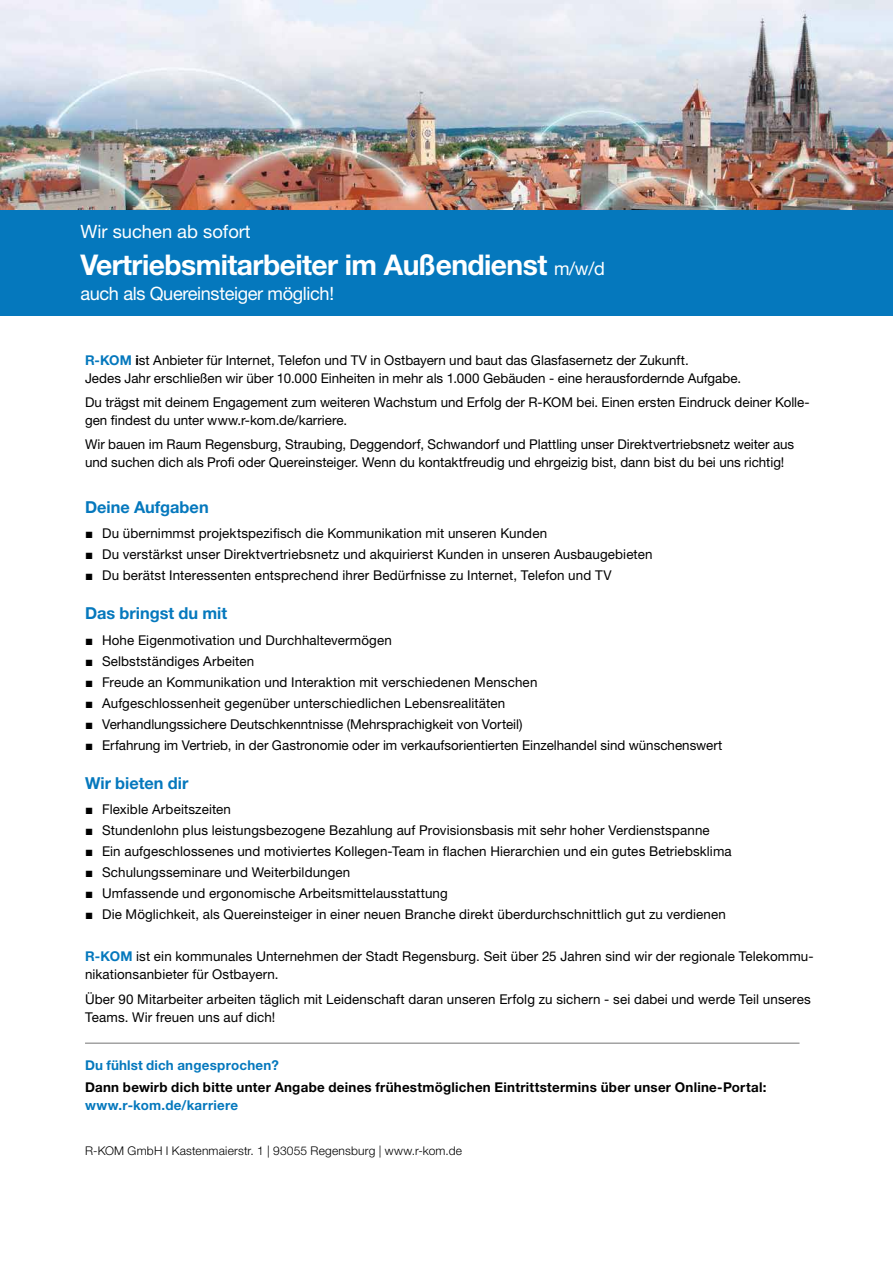
<style>
.page{position:relative;width:893px;height:1263px;background:#fff}
.page>*{position:absolute;margin:0;border:0;box-sizing:border-box;transform-origin:0 0}
.t1{font:700 28.5px "Helvetica Neue LT Std";letter-spacing:-.02em;color:#fff}
.t2{font:18.3px "Helvetica Neue LT Std";letter-spacing:-.02em;color:#fff}
.t3{font:18.3px "Helvetica Neue LT Std";color:#fff}
.t4{font:700 16.5px "Helvetica Neue LT Std";color:#0578bd}
.t5{font:13.5px/18px "Helvetica Neue LT Std";letter-spacing:.005em;color:#000}
.t6{font:700 13.5px "Helvetica Neue LT Std";letter-spacing:.02em;color:#000}
.t7{font:700 13.5px "Helvetica Neue LT Std";letter-spacing:.02em;color:#0578bd}
.t8{font:300 12px "Helvetica Neue LT Std";letter-spacing:.015em;color:#000}
.s1{font-weight:400;font-size:18.3px}
.s2{font-weight:700;color:#0578bd}
.s3{font-weight:700}
.s4{font-family:"Arial";font-weight:700}
</style>
<div class="page">
<div style="left:0;top:209px;width:893px;height:106px;background:#0578bd"></div>
<img style="left:0;top:0;width:893px;height:209px">
<hr style="left:85px;top:1042px;width:714px;height:2px;background:#000">
<h2 class="t3" style="left:80px;top:221px;width:172px">Wir suchen ab sofort</h2>
<h1 class="t1" style="left:80px;top:247px;width:526px">Vertriebsmitarbeiter im Außendienst <span class="s1">m/w/d</span></h1>
<h2 class="t2" style="left:80px;top:282px;width:255px">auch als Quereinsteiger möglich!</h2>
<p class="t5" style="left:85px;top:351px;width:658px"><span class="s2">R-KOM</span> <span class="s3">i</span>st Anbieter für Internet, Telefon und TV in Ostbayern und baut das Glasfasernetz der Zukunft.<br>Jedes Jahr erschließen wir über 10.000 Einheiten in mehr als 1.000 Gebäuden - eine herausfordernde Aufgabe.</p>
<p class="t5" style="left:85px;top:393px;width:726px">Du trägst mit deinem Engagement zum weiteren Wachstum und Erfolg der R-KOM bei. Einen ersten Eindruck deiner Kolle&shy;gen findest du unter www.r-kom.de/karriere.</p>
<p class="t5" style="left:85px;top:435px;width:711px">Wir bauen im Raum Regensburg, Straubing, Deggendorf, Schwandorf und Plattling unser Direktvertriebsnetz weiter aus und suchen dich als Profi oder Quereinsteiger. Wenn du kontaktfreudig und ehrgeizig bist, dann bist du bei uns richtig!</p>
<p class="t4" style="left:85px;top:497px;width:125px">Deine Aufgaben</p>
<p class="t5" style="left:85px;top:524px;width:464px"><span class="s4">■</span> Du übernimmst projektspezifisch die Kommunikation mit unseren Kunden</p>
<p class="t5" style="left:85px;top:545px;width:569px"><span class="s4">■</span> Du verstärkst unser Direktvertriebsnetz und akquirierst Kunden in unseren Ausbaugebieten</p>
<p class="t5" style="left:85px;top:566px;width:528px"><span class="s4">■</span> Du berätst Interessenten entsprechend ihrer Bedürfnisse zu Internet, Telefon und TV</p>
<p class="t4" style="left:85px;top:603px;width:144px">Das bringst du mit</p>
<p class="t5" style="left:85px;top:631px;width:308px"><span class="s4">■</span> Hohe Eigenmotivation und Durchhaltevermögen</p>
<p class="t5" style="left:85px;top:652px;width:171px"><span class="s4">■</span> Selbstständiges Arbeiten</p>
<p class="t5" style="left:85px;top:673px;width:454px"><span class="s4">■</span> Freude an Kommunikation und Interaktion mit verschiedenen Menschen</p>
<p class="t5" style="left:85px;top:694px;width:422px"><span class="s4">■</span> Aufgeschlossenheit gegenüber unterschiedlichen Lebensrealitäten</p>
<p class="t5" style="left:85px;top:715px;width:439px"><span class="s4">■</span> Verhandlungssichere Deutschkenntnisse (Mehrsprachigkeit von Vorteil)</p>
<p class="t5" style="left:85px;top:736px;width:639px"><span class="s4">■</span> Erfahrung im Vertrieb, in der Gastronomie oder im verkaufsorientierten Einzelhandel sind wünschenswert</p>
<p class="t4" style="left:85px;top:773px;width:105px">Wir bieten dir</p>
<p class="t5" style="left:85px;top:800px;width:147px"><span class="s4">■</span> Flexible Arbeitszeiten</p>
<p class="t5" style="left:85px;top:821px;width:626px"><span class="s4">■</span> Stundenlohn plus leistungsbezogene Bezahlung auf Provisionsbasis mit sehr hoher Verdienstspanne</p>
<p class="t5" style="left:85px;top:842px;width:648px"><span class="s4">■</span> Ein aufgeschlossenes und motiviertes Kollegen-Team in flachen Hierarchien und ein gutes Betriebsklima</p>
<p class="t5" style="left:85px;top:863px;width:267px"><span class="s4">■</span> Schulungsseminare und Weiterbildungen</p>
<p class="t5" style="left:85px;top:884px;width:364px"><span class="s4">■</span> Umfassende und ergonomische Arbeitsmittelausstattung</p>
<p class="t5" style="left:85px;top:905px;width:642px"><span class="s4">■</span> Die Möglichkeit, als Quereinsteiger in einer neuen Branche direkt überdurchschnittlich gut zu verdienen</p>
<p class="t5" style="left:85px;top:947px;width:730px"><span class="s2">R-KOM</span> ist ein kommunales Unternehmen der Stadt Regensburg. Seit über 25 Jahren sind wir der regionale Telekommu&shy;nikationsanbieter für Ostbayern.</p>
<p class="t5" style="left:85px;top:990px;width:727px">Über 90 Mitarbeiter arbeiten täglich mit Leidenschaft daran unseren Erfolg zu sichern - sei dabei und werde Teil unseres<br>Teams. Wir freuen uns auf dich!</p>
<p class="t7" style="left:85px;top:1057px;width:195px">Du fühlst dich angesprochen?</p>
<p class="t6" style="left:85px;top:1079px;width:683px">Dann bewirb dich bitte unter Angabe deines frühestmöglichen Eintrittstermins über unser Online-Portal:</p>
<p class="t7" style="left:85px;top:1097px;width:155px">www.r-kom.de/karriere</p>
<p class="t8" style="left:85px;top:1143px;width:378px">R-KOM GmbH I Kastenmaierstr. 1 | 93055 Regensburg | www.r-kom.de</p>
</div>
